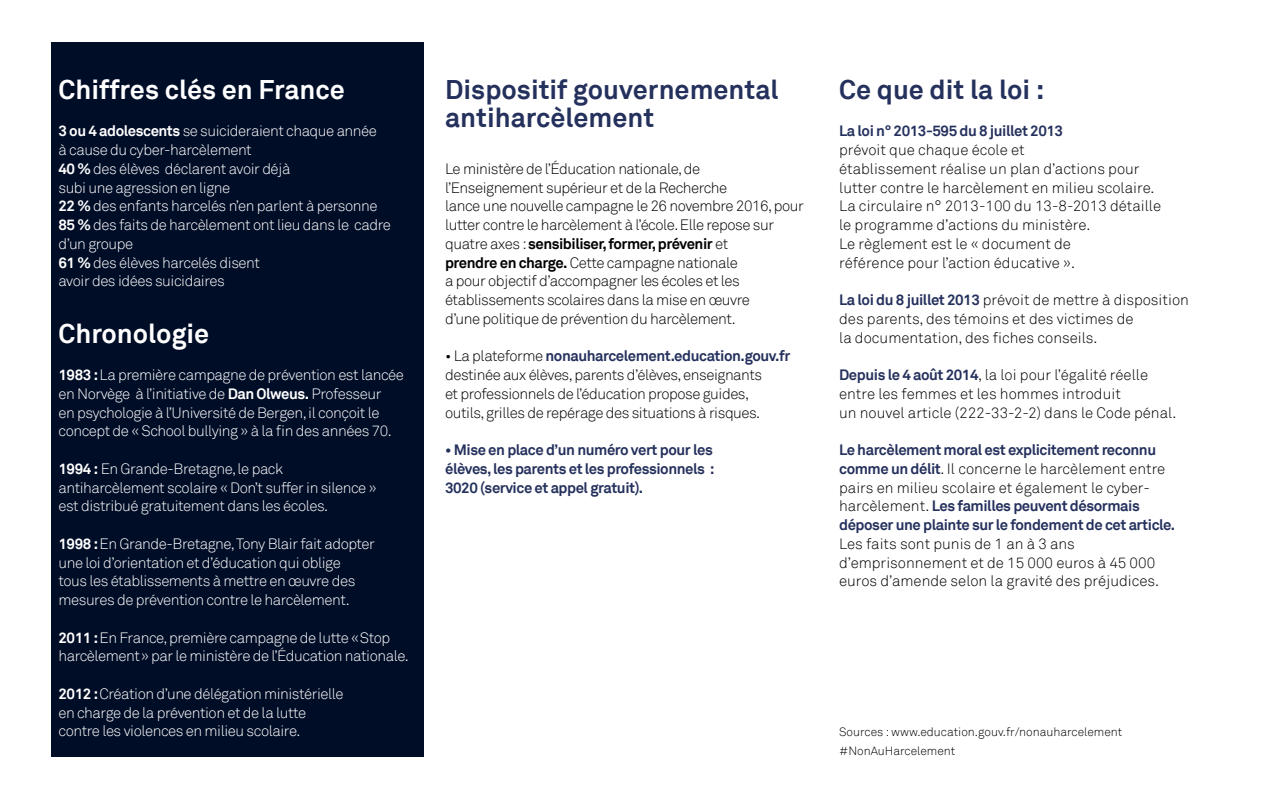
<style>
.page{position:relative;width:1263px;height:808px;background:#fff}
.page>*{position:absolute;margin:0;border:0;box-sizing:border-box;transform-origin:0 0}
.t1{font:700 27px/28.2px "Akkurat";color:#25315d}
.t2{font:700 27px "Akkurat";color:#fff}
.t3{font:300 15px/18.8px "Akkurat";letter-spacing:-.03em;color:#fff}
.t4{font:300 15px/18.8px "Akkurat";letter-spacing:-.01em;color:#000}
.t5{font:300 15px/18.8px "Akkurat";letter-spacing:-.03em;color:#000}
.t6{font:700 15px/18.8px "Akkurat";letter-spacing:-.03em;color:#25315d}
.t7{font:300 12px/18.8px "Akkurat";color:#000}
.s1{font-weight:700}
.s2{font-weight:700;color:#25315d}
.s3{font-weight:300;color:#000}
</style>
<div class="page">
<div style="left:51px;top:43px;width:373px;height:714px;background:#000d27"></div>
<h1 class="t2" style="left:58px;top:72px;width:288px">Chiffres clés en France</h1>
<p class="t3" style="left:58px;top:122px;width:334px"><span class="s1">3 ou 4 adolescents</span> se suicideraient chaque année<br>à cause du cyber-harcèlement<br><span class="s1">40 %</span> des élèves déclarent avoir déjà<br>subi une agression en ligne<br><span class="s1">22 %</span> des enfants harcelés n’en parlent à personne <span class="s1">85 %</span> des faits de harcèlement ont lieu dans le cadre d’un groupe<br><span class="s1">61 %</span> des élèves harcelés disent<br>avoir des idées suicidaires</p>
<h1 class="t2" style="left:58px;top:316px;width:152px">Chronologie</h1>
<p class="t3" style="left:58px;top:366px;width:347px"><span class="s1">1983 :</span> La première campagne de prévention est lancée en Norvège à l’initiative de <span class="s1">Dan Olweus.</span> Professeur<br>en psychologie à l’Université de Bergen, il conçoit le concept de « School bullying » à la fin des années 70.</p>
<p class="t3" style="left:58px;top:459px;width:320px"><span class="s1">1994 :</span> En Grande-Bretagne, le pack antiharcèlement scolaire « Don’t suffer in silence » est distribué gratuitement dans les écoles.</p>
<p class="t3" style="left:58px;top:534px;width:318px"><span class="s1">1998 :</span> En Grande-Bretagne, Tony Blair fait adopter une loi d’orientation et d’éducation qui oblige<br>tous les établissements à mettre en œuvre des mesures de prévention contre le harcèlement.</p>
<p class="t3" style="left:58px;top:628px;width:352px"><span class="s1">2011 :</span> En France, première campagne de lutte «Stop harcèlement» par le ministère de l’Éducation nationale.</p>
<p class="t3" style="left:58px;top:684px;width:287px"><span class="s1">2012 :</span> Création d’une délégation ministérielle en charge de la prévention et de la lutte contre les violences en milieu scolaire.</p>
<h1 class="t1" style="left:445px;top:75px;width:335px">Dispositif gouvernemental antiharcèlement</h1>
<p class="t5" style="left:445px;top:159px;width:360px">Le ministère de l’Éducation nationale, de<br>l’Enseignement supérieur et de la Recherche<br>lance une nouvelle campagne le 26 novembre 2016, pour lutter contre le harcèlement à l’école. Elle repose sur quatre axes : <span class="s1">sensibiliser, former, prévenir</span> et<br><span class="s1">prendre en charge.</span> Cette campagne nationale<br>a pour objectif d’accompagner les écoles et les établissements scolaires dans la mise en œuvre<br>d’une politique de prévention du harcèlement.</p>
<p class="t5" style="left:445px;top:347px;width:347px">• La plateforme <span class="s2">nonauharcelement.education.gouv.fr </span>destinée aux élèves, parents d’élèves, enseignants<br>et professionnels de l’éducation propose guides, outils, grilles de repérage des situations à risques.</p>
<p class="t6" style="left:445px;top:440px;width:271px">• Mise en place d’un numéro vert pour les élèves, les parents et les professionnels :<br>3020 (service et appel gratuit).</p>
<h1 class="t1" style="left:839px;top:75px;width:207px">Ce que dit la loi :</h1>
<p class="t6" style="left:839px;top:122px;width:225px">La loi n° 2013-595 du 8 juillet 2013</p>
<p class="t4" style="left:839px;top:141px;width:323px">prévoit que chaque école et<br>établissement réalise un plan d’actions pour lutter contre le harcèlement en milieu scolaire.<br>La circulaire n° 2013-100 du 13-8-2013 détaille le programme d’actions du ministère.<br>Le règlement est le « document de<br>référence pour l’action éducative ».</p>
<p class="t4" style="left:839px;top:291px;width:351px"><span class="s2">La loi du 8 juillet 2013</span> prévoit de mettre à disposition des parents, des témoins et des victimes de<br>la documentation, des fiches conseils.</p>
<p class="t4" style="left:839px;top:366px;width:339px"><span class="s2">Depuis le 4 août 2014</span>, la loi pour l’égalité réelle entre les femmes et les hommes introduit<br>un nouvel article (222-33-2-2) dans le Code pénal.</p>
<p class="t6" style="left:839px;top:440px;width:337px">Le harcèlement moral est explicitement reconnu comme un délit<span class="s3">. Il concerne le harcèlement entre pairs en milieu scolaire et également le cyber&shy;harcèlement.</span> Les familles peuvent désormais déposer une plainte sur le fondement de cet article.</p>
<p class="t4" style="left:839px;top:534px;width:321px">Les faits sont punis de 1 an à 3 ans d’emprisonnement et de 15 000 euros à 45 000 euros d’amende selon la gravité des préjudices.</p>
<p class="t7" style="left:839px;top:723px;width:285px">Sources : www.education.gouv.fr/nonauharcelement #NonAuHarcelement</p>
</div>
